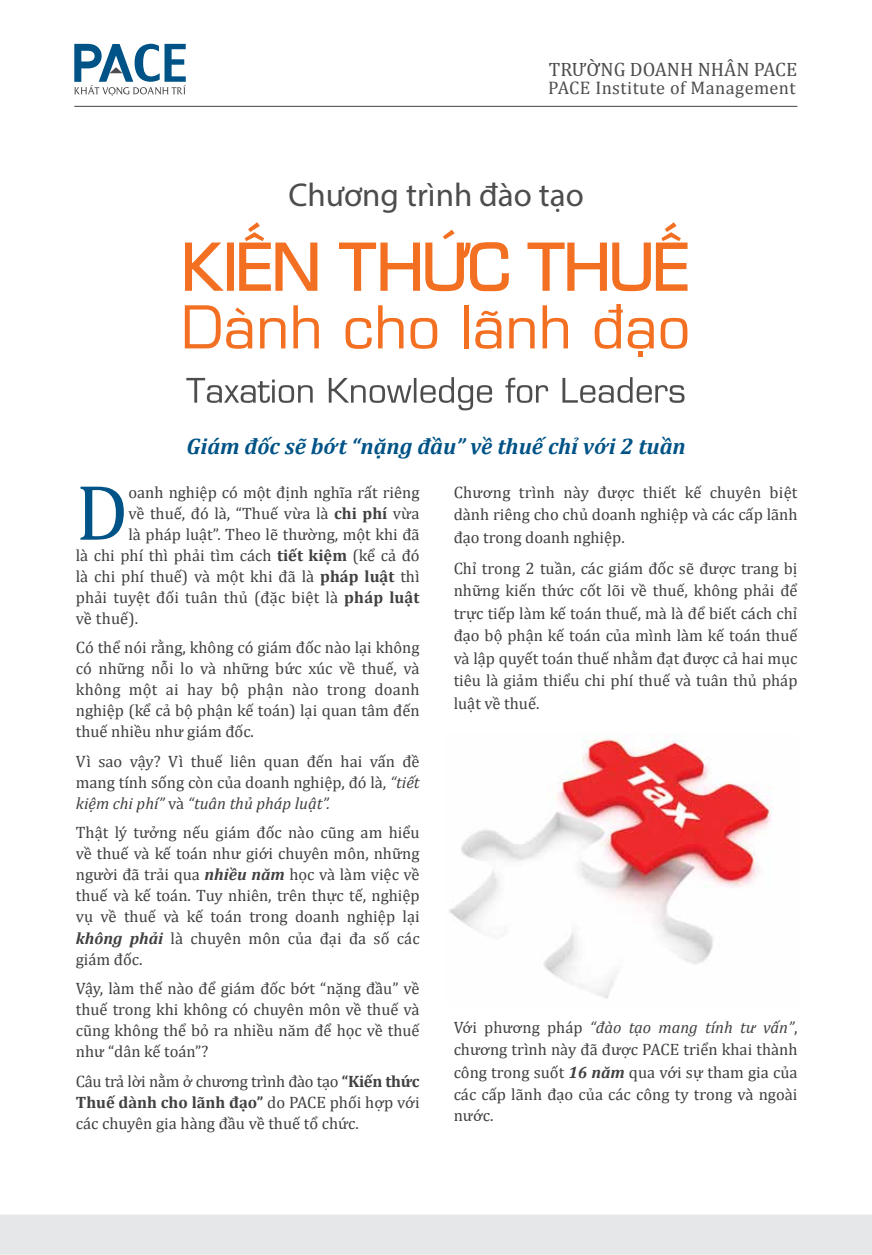
<style>
.page{position:relative;width:872px;height:1255px;background:#fff}
.page>*{position:absolute;margin:0;border:0;box-sizing:border-box;transform-origin:0 0}
.t1{font:79.5px "Cambria";color:#005387}
.t2{font:33px "Myriad Pro";color:#4d4d4f}
.t3{font:italic 700 22.5px "Cambria";color:#005387}
.t4{font:19.35px "Cambria";color:#4d4d4f}
.t5{font:18.3px "Cambria";letter-spacing:.025em;color:#4d4d4f}
.t6{font:16.5px/21px "Cambria";color:#414042;text-align:justify}
.s1{font-weight:700}
.s2{font-style:italic}
.s3{font-weight:700;font-style:italic}
</style>
<div class="page">
<svg style="left:74px;top:43px;width:112px;height:53px"></svg>
<hr style="left:74px;top:106px;width:723px;height:1px;background:#4d4d4f">
<img style="left:449px;top:734px;width:323px;height:265px">
<svg style="left:185px;top:222px;width:132px;height:69px"></svg>
<svg style="left:339px;top:230px;width:170px;height:61px"></svg>
<svg style="left:527px;top:222px;width:160px;height:69px"></svg>
<svg style="left:185px;top:305px;width:67px;height:44px"></svg>
<svg style="left:260px;top:318px;width:25px;height:30px"></svg>
<svg style="left:293px;top:305px;width:26px;height:43px"></svg>
<svg style="left:345px;top:318px;width:27px;height:31px"></svg>
<svg style="left:378px;top:305px;width:25px;height:43px"></svg>
<svg style="left:410px;top:318px;width:27px;height:31px"></svg>
<hr style="left:464px;top:305px;width:4px;height:43px;background:#f36f21">
<svg style="left:475px;top:311px;width:26px;height:38px"></svg>
<svg style="left:509px;top:318px;width:25px;height:30px"></svg>
<svg style="left:542px;top:305px;width:26px;height:43px"></svg>
<svg style="left:594px;top:304px;width:60px;height:52px"></svg>
<svg style="left:660px;top:318px;width:27px;height:31px"></svg>
<svg style="left:186px;top:377px;width:498px;height:33px"></svg>
<div style="left:0;top:1214px;width:872px;height:40px;background:#e6e7e8"></div>
<p class="t4" style="left:549px;top:58px;width:250px">TRƯỜNG DOANH NHÂN PACE</p>
<p class="t5" style="left:548px;top:77px;width:249px">PACE Institute of Management</p>
<h2 class="t2" style="left:288px;top:174px;width:297px">Chương trình đào tạo</h2>
<h3 class="t3" style="left:187px;top:430px;width:500px">Giám đốc sẽ bớt “nặng đầu” về thuế chỉ với 2 tuần</h3>
<h1 class="t1" style="left:76px;top:465px;width:54px">D</h1>
<p class="t6" style="left:128px;top:481px;width:293px">oanh nghiệp có một định nghĩa rất riêng</p>
<p class="t6" style="left:128px;top:502px;width:293px">về thuế, đó là, “Thuế vừa là <span class="s1">chi phí</span> vừa</p>
<p class="t6" style="left:128px;top:523px;width:293px">là pháp luật”. Theo lẽ thường, một khi đã</p>
<p class="t6" style="left:76px;top:544px;width:345px">là chi phí thì phải tìm cách <span class="s1">tiết kiệm</span> (kể cả đó</p>
<p class="t6" style="left:76px;top:565px;width:345px">là chi phí thuế) và một khi đã là <span class="s1">pháp luật</span> thì</p>
<p class="t6" style="left:76px;top:586px;width:345px">phải tuyệt đối tuân thủ (đặc biệt là <span class="s1">pháp luật</span></p>
<p class="t6" style="left:76px;top:607px;width:64px">về thuế).</p>
<p class="t6" style="left:76px;top:637px;width:345px">Có thể nói rằng, không có giám đốc nào lại không có những nỗi lo và những bức xúc về thuế, và không một ai hay bộ phận nào trong doanh nghiệp (kể cả bộ phận kế toán) lại quan tâm đến thuế nhiều như giám đốc.</p>
<p class="t6" style="left:76px;top:750px;width:345px">Vì sao vậy? Vì thuế liên quan đến hai vấn đề mang tính sống còn của doanh nghiệp, đó là, <span class="s2">“tiết kiệm chi phí”</span> và <span class="s2">“tuân thủ pháp luật”.</span></p>
<p class="t6" style="left:76px;top:822px;width:345px">Thật lý tưởng nếu giám đốc nào cũng am hiểu về thuế và kế toán như giới chuyên môn, những người đã trải qua <span class="s3">nhiều năm</span> học và làm việc về thuế và kế toán. Tuy nhiên, trên thực tế, nghiệp vụ về thuế và kế toán trong doanh nghiệp lại <span class="s3">không phải</span> là chuyên môn của đại đa số các giám đốc.</p>
<p class="t6" style="left:76px;top:977px;width:345px">Vậy, làm thế nào để giám đốc bớt “nặng đầu” về thuế trong khi không có chuyên môn về thuế và cũng không thể bỏ ra nhiều năm để học về thuế như “dân kế toán”?</p>
<p class="t6" style="left:76px;top:1070px;width:345px">Câu trả lời nằm ở chương trình đào tạo <span class="s1">“Kiến thức Thuế dành cho lãnh đạo”</span> do PACE phối hợp với các chuyên gia hàng đầu về thuế tổ chức.</p>
<p class="t6" style="left:454px;top:481px;width:345px;line-height:22.5px">Chương trình này được thiết kế chuyên biệt dành riêng cho chủ doanh nghiệp và các cấp lãnh đạo trong doanh nghiệp.</p>
<p class="t6" style="left:454px;top:557px;width:345px;line-height:22.5px">Chỉ trong 2 tuần, các giám đốc sẽ được trang bị những kiến thức cốt lõi về thuế, không phải để trực tiếp làm kế toán thuế, mà là để biết cách chỉ đạo bộ phận kế toán của mình làm kế toán thuế và lập quyết toán thuế nhằm đạt được cả hai mục tiêu là giảm thiểu chi phí thuế và tuân thủ pháp luật về thuế.</p>
<p class="t6" style="left:454px;top:1015px;width:345px;line-height:22.5px">Với phương pháp <span class="s2">“đào tạo mang tính tư vấn”</span>, chương trình này đã được PACE triển khai thành công trong suốt <span class="s3">16 năm</span> qua với sự tham gia của các cấp lãnh đạo của các công ty trong và ngoài</p>
<p class="t6" style="left:454px;top:1104px;width:41px">nước.</p>
</div>
